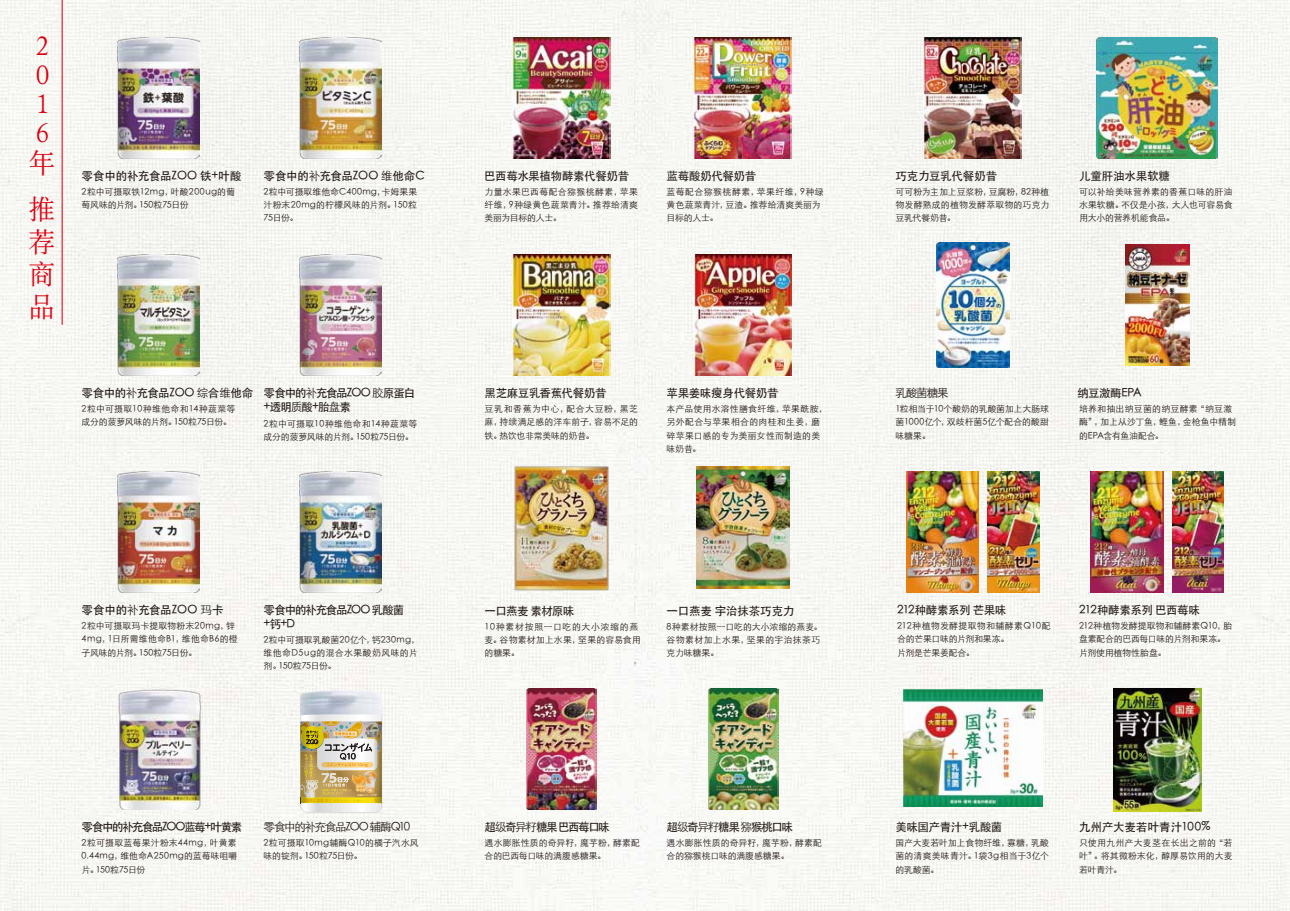
<style>
.page{position:relative;width:1290px;height:911px;background:#fff}
.page>*{position:absolute;margin:0;border:0;box-sizing:border-box;transform-origin:0 0}
.t1{font:27.5px/29.1px "SIL Song Reg Jian";color:#e60012}
.t2{font:500 11.5px "ST Heiti SC";letter-spacing:-.035em;color:#221815}
.t3{font:500 11.5px "ST Heiti SC";letter-spacing:-.015em;color:#221815}
.t4{font:500 11.5px "ST Heiti SC";letter-spacing:-.01em;color:#221815}
.t5{font:500 11.5px/13.8px "ST Heiti SC";letter-spacing:-.085em;color:#221815}
.t6{font:300 11.5px "ST Heiti SC";letter-spacing:-.105em;color:#221815}
.t7{font:500 11.5px/13.8px "ST Heiti SC";letter-spacing:-.09em;color:#221815}
.t8{font:500 11.5px "ST Heiti SC";letter-spacing:-.115em;color:#221815}
.t9{font:500 11.5px "ST Heiti SC";letter-spacing:-.06em;color:#221815}
.t10{font:500 11.5px "ST Heiti SC";letter-spacing:-.005em;color:#221815}
.t11{font:300 8.88px/13.2px "ST Heiti SC";letter-spacing:.015em;color:#221815}
.t12{font:300 8.88px/13.2px "ST Heiti SC";letter-spacing:-.01em;color:#221815}
.t13{font:300 8.88px/13.2px "ST Heiti SC";letter-spacing:-.005em;color:#221815}
.t14{font:300 8.88px/13.2px "ST Heiti SC";letter-spacing:.05em;color:#221815}
.s1{font-weight:300}
</style>
<div class="page">
<div style="left:0;top:0;width:635px;height:911px;background:#f6f7f2"></div>
<div style="left:635px;top:0;width:655px;height:911px;background:#f6f7f2"></div>
<hr style="left:62px;top:0;width:1px;height:325px;background:#e60012">
<img style="left:1125px;top:244px;width:64px;height:121px">
<img style="left:1113px;top:689px;width:88px;height:122px">
<img style="left:1091px;top:472px;width:72px;height:120px">
<img style="left:1172px;top:471px;width:52px;height:121px">
<img style="left:906px;top:471px;width:73px;height:121px">
<img style="left:987px;top:471px;width:52px;height:121px">
<img style="left:512px;top:37px;width:98px;height:121px">
<img style="left:1097px;top:37px;width:121px;height:121px">
<img style="left:526px;top:689px;width:70px;height:120px">
<img style="left:708px;top:689px;width:70px;height:120px">
<img style="left:512px;top:254px;width:98px;height:121px">
<img style="left:694px;top:37px;width:98px;height:121px">
<img style="left:299px;top:254px;width:83px;height:121px">
<img style="left:117px;top:37px;width:83px;height:121px">
<img style="left:117px;top:472px;width:83px;height:120px">
<img style="left:299px;top:472px;width:83px;height:120px">
<img style="left:299px;top:37px;width:83px;height:121px">
<img style="left:117px;top:254px;width:83px;height:121px">
<img style="left:494px;top:460px;width:135px;height:135px">
<img style="left:696px;top:466px;width:93px;height:123px">
<img style="left:936px;top:242px;width:73px;height:126px">
<img style="left:694px;top:254px;width:98px;height:121px">
<img style="left:116px;top:688px;width:88px;height:121px">
<img style="left:299px;top:690px;width:83px;height:25px">
<img style="left:300px;top:698px;width:83px;height:114px">
<img style="left:924px;top:37px;width:98px;height:121px">
<img style="left:903px;top:690px;width:139px;height:116px">
<h1 class="t1" style="left:29px;top:30px;width:27px">2<br>0<br>1<br>6年</h1>
<h1 class="t1" style="left:29px;top:191px;width:28px;line-height:32.5px;text-align:justify">推荐商品</h1>
<p class="t4" style="left:82px;top:169px;width:161px">零食中的补充食品ZOO 铁+叶酸</p>
<p class="t11" style="left:82px;top:184px;width:155px">2粒中可摄取铁12mg，叶酸200ug的葡萄风味的片剂。150粒75日份</p>
<p class="t2" style="left:264px;top:169px;width:163px">零食中的<span class="s1">补</span>充食品ZOO <span class="s1">维</span>他命C</p>
<p class="t11" style="left:264px;top:184px;width:155px;text-align:justify">2粒中可摄取维他命C400mg，卡姆果果汁粉末20mg的柠檬风味的片剂。150粒75日份。</p>
<p class="t2" style="left:82px;top:386px;width:173px">零食中的<span class="s1">补</span>充食品ZOO <span class="s1">综</span>合<span class="s1">维</span>他命</p>
<p class="t11" style="left:82px;top:401px;width:155px">2粒中可摄取10种维他命和14种蔬菜等成分的菠萝风味的片剂。150粒75日份。</p>
<p class="t5" style="left:264px;top:385px;width:153px">零食中的<span class="s1">补</span>充食品ZOO <span class="s1">胶</span>原蛋白+透明<span class="s1">质</span>酸+胎<span class="s1">盘</span>素</p>
<p class="t11" style="left:264px;top:416px;width:155px">2粒中可摄取10种维他命和14种蔬菜等成分的菠萝风味的片剂。150粒75日份。</p>
<p class="t3" style="left:82px;top:603px;width:143px">零食中的<span class="s1">补</span>充食品ZOO <span class="s1">玛</span>卡</p>
<p class="t11" style="left:82px;top:618px;width:158px">2粒中可摄取玛卡提取物粉末20mg，锌<br>4mg，1日所需维他命B1，维他命B6的橙子风味的片剂。150粒75日份。</p>
<p class="t7" style="left:264px;top:602px;width:142px">零食中的补充食品ZOO 乳酸菌+钙+D</p>
<p class="t11" style="left:264px;top:632px;width:157px">2粒中可摄取乳酸菌20亿个，钙230mg，维他命D5ug的混合水果酸奶风味的片剂。150粒75日份。</p>
<p class="t8" style="left:82px;top:820px;width:162px">零食中的补充食品ZOO蓝莓+叶黄素</p>
<p class="t11" style="left:82px;top:835px;width:157px;text-align:justify">2粒可摄取蓝莓果汁粉末44mg，叶黄素0.44mg，维他命A250mg的蓝莓味咀嚼片。150粒75日份</p>
<p class="t6" style="left:264px;top:817px;width:148px">零食中的补充食品ZOO 辅酶Q10</p>
<p class="t11" style="left:264px;top:835px;width:157px">2粒可摄取10mg辅酶Q10的橘子汽水风味的锭剂。150粒75日份。</p>
<p class="t2" style="left:485px;top:169px;width:146px">巴西莓水果植物酵素代餐奶昔</p>
<p class="t2" style="left:667px;top:169px;width:91px">蓝莓酸奶代餐奶昔</p>
<p class="t11" style="left:485px;top:184px;width:155px;text-align:justify">力量水果巴西莓配合猕猴桃酵素，苹果纤维，9种绿黄色蔬菜青汁。推荐给清爽美丽为目标的人士。</p>
<p class="t11" style="left:667px;top:184px;width:159px">蓝莓配合猕猴桃酵素，苹果纤维，9种绿黄色蔬菜青汁，豆渣。推荐给清爽美丽为目标的人士。</p>
<p class="t2" style="left:485px;top:386px;width:123px">黑芝麻豆乳香蕉代餐奶昔</p>
<p class="t11" style="left:485px;top:401px;width:155px;text-align:justify">豆乳和香蕉为中心，配合大豆粉，黑芝麻，持续满足感的洋车前子，容易不足的铁。热饮也非常美味的奶昔。</p>
<p class="t2" style="left:667px;top:386px;width:114px">苹果姜味瘦身代餐奶昔</p>
<p class="t11" style="left:667px;top:401px;width:162px">本产品使用水溶性膳食纤维，苹果酰胺，另外配合与苹果相合的肉桂和生姜，磨碎苹果口感的专为美丽女性而制造的美味奶昔。</p>
<p class="t9" style="left:485px;top:604px;width:91px">一口燕麦 素材原味</p>
<p class="t14" style="left:485px;top:619px;width:157px">10种素材按照一口吃的大小浓缩的燕麦。谷物素材加上水果，坚果的容易食用的糖果。</p>
<p class="t3" style="left:667px;top:604px;width:129px">一口燕麦 宇治抹茶巧克力</p>
<p class="t11" style="left:667px;top:619px;width:157px">8种素材按照一口吃的大小浓缩的燕麦。谷物素材加上水果，坚果的宇治抹茶巧克力味糖果。</p>
<p class="t2" style="left:485px;top:820px;width:127px">超<span class="s1">级</span>奇<span class="s1">异籽</span>糖果 巴西莓口味</p>
<p class="t11" style="left:485px;top:835px;width:157px">遇水膨胀性质的奇异籽，魔芋粉，酵素配合的巴西每口味的满腹感糖果。</p>
<p class="t2" style="left:667px;top:820px;width:128px">超<span class="s1">级</span>奇<span class="s1">异籽</span>糖果 <span class="s1">猕</span>猴桃口味</p>
<p class="t11" style="left:667px;top:835px;width:157px">遇水膨胀性质的奇异籽，魔芋粉，酵素配合的猕猴桃口味的满腹感糖果。</p>
<p class="t3" style="left:895px;top:169px;width:103px">巧克力豆乳代餐奶昔</p>
<p class="t11" style="left:895px;top:184px;width:155px;text-align:justify">可可粉为主加上豆浆粉，豆腐粉，82种植物发酵熟成的植物发酵萃取物的巧克力豆乳代餐奶昔。</p>
<p class="t10" style="left:1079px;top:169px;width:93px">儿童肝油水果软糖</p>
<p class="t11" style="left:1079px;top:184px;width:155px;text-align:justify">可以补给美味营养素的香蕉口味的肝油水果软糖。不仅是小孩，大人也可容易食用大小的营养机能食品。</p>
<p class="t6" style="left:895px;top:383px;width:55px">乳酸菌糖果</p>
<p class="t11" style="left:895px;top:401px;width:155px;text-align:justify">1粒相当于10个酸奶的乳酸菌加上大肠球菌1000亿个，双歧杆菌5亿个配合的酸甜味糖果。</p>
<p class="t2" style="left:1077px;top:386px;width:66px">纳豆激酶EPA</p>
<p class="t11" style="left:1079px;top:401px;width:158px">培养和抽出纳豆菌的纳豆酵素“纳豆激酶”，加上从沙丁鱼，鲣鱼，金枪鱼中精制的EPA含有鱼油配合。</p>
<p class="t2" style="left:897px;top:603px;width:111px">212种酵素系列 芒果味</p>
<p class="t13" style="left:897px;top:618px;width:155px">212种植物发酵提取物和辅酵素Q10配合的芒果口味的片剂和果冻。<br>片剂是芒果姜配合。</p>
<p class="t2" style="left:1079px;top:603px;width:123px">212种酵素系列 巴西莓味</p>
<p class="t12" style="left:1079px;top:618px;width:155px">212种植物发酵提取物和辅酵素Q10，胎盘素配合的巴西每口味的片剂和果冻。片剂使用植物性胎盘。</p>
<p class="t2" style="left:895px;top:820px;width:108px">美味国产青汁+乳酸菌</p>
<p class="t11" style="left:895px;top:835px;width:155px;text-align:justify">国产大麦若叶加上食物纤维，寡糖，乳酸菌的清爽美味青汁。1袋3g相当于3亿个的乳酸菌。</p>
<p class="t4" style="left:1079px;top:820px;width:133px">九州产大麦若叶青汁100%</p>
<p class="t11" style="left:1079px;top:835px;width:155px;text-align:justify">只使用九州产大麦茎在长出之前的“若叶”。将其微粉末化，醇厚易饮用的大麦若叶青汁。</p>
</div>
